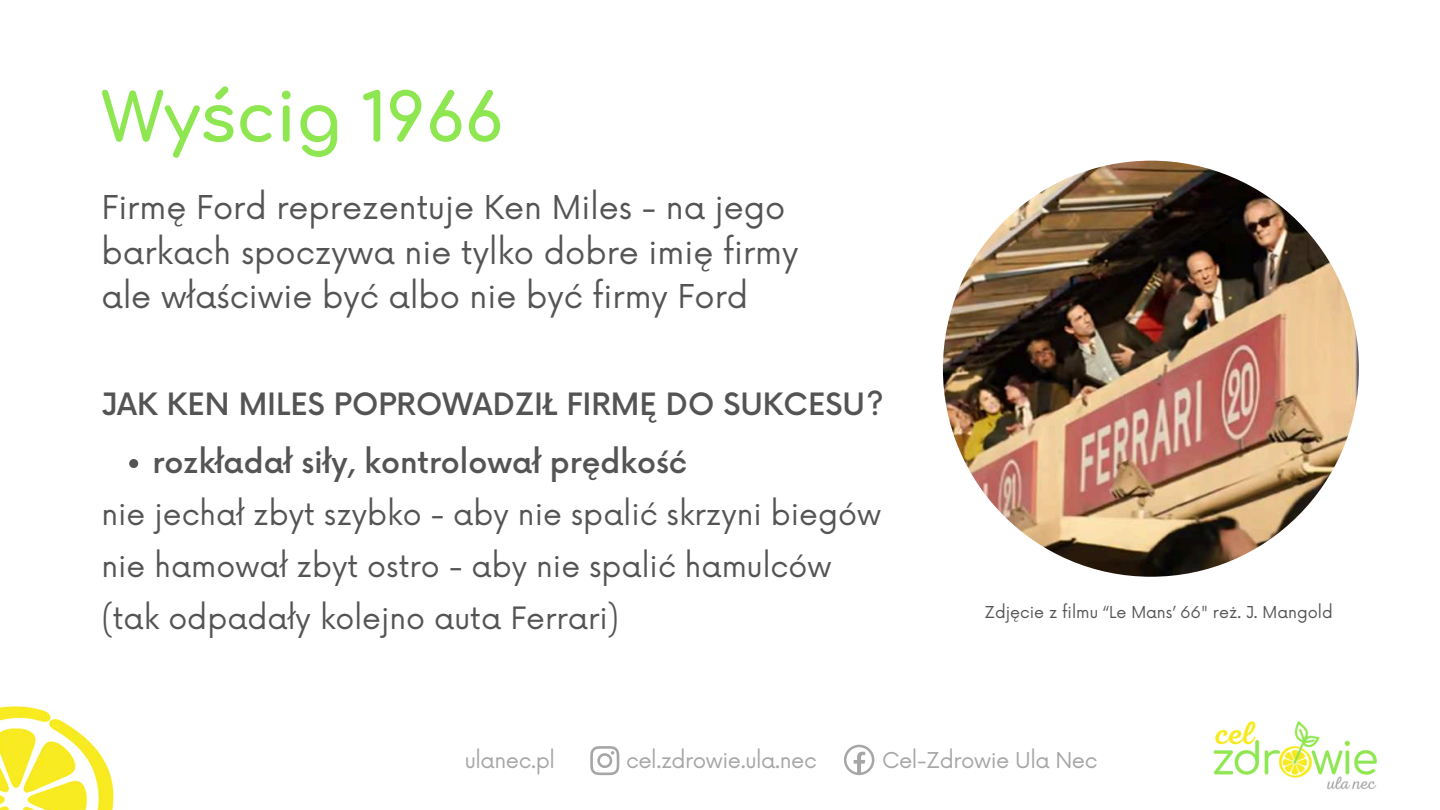
<style>
.page{position:relative;width:1440px;height:810px;background:#fff}
.page>*{position:absolute;margin:0;border:0;box-sizing:border-box;transform-origin:0 0}
.t1{font:700 66.7px "Comfortaa";color:#8ee651}
.t2{font:32px/44.3px "Now";color:#545454}
.t3{font:30px/51.8px "Now";color:#545454}
.t4{font:500 30px "Now";color:#545454}
.t5{font:21.2px "Now";letter-spacing:-.02em;color:#a6a6a6}
.t6{font:16px "Now";color:#545454}
</style>
<div class="page">
<img style="left:0;top:706px;width:114px;height:104px">
<img style="left:1213px;top:721px;width:164px;height:68px">
<img style="left:943px;top:161px;width:416px;height:416px;border-radius:50%">
<svg style="left:129px;top:459px;width:9px;height:9px"></svg>
<svg style="left:590px;top:746px;width:29px;height:29px"></svg>
<svg style="left:844px;top:745px;width:30px;height:30px"></svg>
<h1 class="t1" style="left:101px;top:56px;width:403px">Wyścig 1966</h1>
<p class="t2" style="left:101px;top:183px;width:698px">Firmę Ford reprezentuje Ken Miles - na jego barkach spoczywa nie tylko dobre imię firmy ale właściwie być albo nie być firmy Ford</p>
<p class="t4" style="left:101px;top:380px;width:784px">JAK KEN MILES POPROWADZIŁ FIRMĘ DO SUKCESU?</p>
<p class="t4" style="left:152px;top:438px;width:536px">rozkładał siły, kontrolował prędkość</p>
<p class="t3" style="left:101px;top:486px;width:781px">nie jechał zbyt szybko - aby nie spalić skrzyni biegów nie hamował zbyt ostro - aby nie spalić hamulców (tak odpadały kolejno auta Ferrari)</p>
<p class="t6" style="left:984px;top:599px;width:350px">Zdjęcie z filmu “Le Mans’ 66" reż. J. Mangold</p>
<p class="t5" style="left:465px;top:743px;width:92px">ulanec.pl</p>
<p class="t5" style="left:626px;top:743px;width:192px">cel.zdrowie.ula.nec</p>
<p class="t5" style="left:882px;top:743px;width:217px">Cel-Zdrowie Ula Nec</p>
</div>
